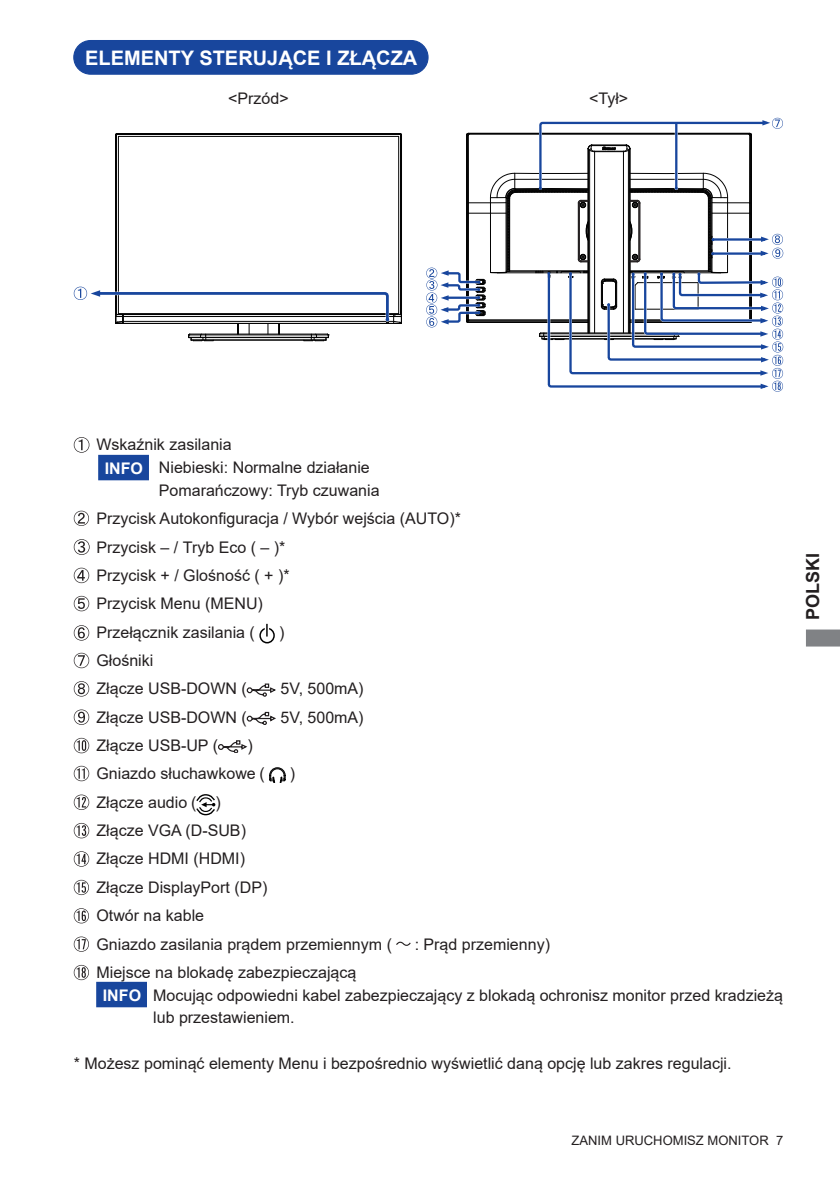
<style>
.page{position:relative;width:840px;height:1191px;background:#fff}
.page>*{position:absolute;margin:0;border:0;box-sizing:border-box;transform-origin:0 0}
.t1{font:700 20px "Arial";color:#fff}
.t2{font:700 18px "Arial";color:#231f20}
.t3{font:16px/28.4px "Arial";color:#231f20}
.t4{font:700 16px "Arial";color:#fff}
.t5{font:13px "Arial";color:#231f20}
</style>
<div class="page">
<svg style="left:806px;top:629px;width:33px;height:17px"></svg>
<div style="left:98px;top:455px;width:51px;height:25px;background:#18469d"></div>
<div style="left:96px;top:981px;width:51px;height:26px;background:#18469d;border:2px solid #18469d"></div>
<svg style="left:74px;top:437px;width:15px;height:16px"></svg>
<svg style="left:74px;top:511px;width:15px;height:15px"></svg>
<svg style="left:74px;top:539px;width:15px;height:16px"></svg>
<svg style="left:74px;top:568px;width:15px;height:15px"></svg>
<svg style="left:74px;top:596px;width:15px;height:15px"></svg>
<svg style="left:74px;top:625px;width:15px;height:15px"></svg>
<div style="left:259px;top:627px;width:16px;height:16px;border:1px solid #000;border-radius:50%"></div>
<svg style="left:264px;top:624px;width:5px;height:12px"></svg>
<svg style="left:266px;top:624px;width:1px;height:12px"></svg>
<svg style="left:74px;top:653px;width:15px;height:15px"></svg>
<svg style="left:74px;top:681px;width:15px;height:15px"></svg>
<svg style="left:247px;top:683px;width:29px;height:13px"></svg>
<svg style="left:74px;top:709px;width:15px;height:16px"></svg>
<svg style="left:247px;top:712px;width:29px;height:12px"></svg>
<svg style="left:74px;top:738px;width:15px;height:15px"></svg>
<svg style="left:218px;top:740px;width:29px;height:13px"></svg>
<svg style="left:74px;top:766px;width:15px;height:15px"></svg>
<svg style="left:269px;top:767px;width:16px;height:16px"></svg>
<svg style="left:74px;top:794px;width:15px;height:16px"></svg>
<svg style="left:196px;top:794px;width:19px;height:21px"></svg>
<svg style="left:74px;top:823px;width:15px;height:15px"></svg>
<svg style="left:74px;top:851px;width:15px;height:15px"></svg>
<svg style="left:74px;top:880px;width:15px;height:15px"></svg>
<svg style="left:74px;top:908px;width:15px;height:15px"></svg>
<svg style="left:74px;top:936px;width:15px;height:15px"></svg>
<svg style="left:396px;top:941px;width:14px;height:5px"></svg>
<svg style="left:74px;top:965px;width:15px;height:15px"></svg>
<div style="left:74px;top:41px;width:354px;height:33px;background:#18469d;border-radius:17px"></div>
<div style="left:73px;top:40px;width:355px;height:35px;border:1px solid #18469d;border-radius:17px"></div>
<svg style="left:426px;top:118px;width:356px;height:274px"></svg>
<hr style="left:118px;top:136px;width:1px;height:177px;background:#030303">
<hr style="left:398px;top:136px;width:1px;height:177px;background:#030303">
<hr style="left:118px;top:136px;width:280px;height:1px;background:#030303">
<hr style="left:115px;top:135px;width:1px;height:179px;background:#030303">
<hr style="left:116px;top:135px;width:1px;height:179px;background:#030303">
<hr style="left:400px;top:135px;width:1px;height:179px;background:#030303">
<hr style="left:401px;top:135px;width:1px;height:180px;background:#030303">
<hr style="left:117px;top:134px;width:282px;height:1px;background:#030303">
<hr style="left:117px;top:133px;width:282px;height:1px;background:#030303">
<svg style="left:74px;top:287px;width:328px;height:54px"></svg>
<p class="t1" style="left:85px;top:43px;width:333px">ELEMENTY STERUJĄCE I ZŁĄCZA</p>
<p class="t3" style="left:228px;top:84px;width:62px">&lt;Przód&gt;</p>
<p class="t3" style="left:588px;top:84px;width:41px">&lt;Tył&gt;</p>
<p class="t3" style="left:159px;top:433px;width:222px;line-height:22.6px;text-indent:-62px">Wskaźnik zasilania<br>Niebieski: Normalne działanie<br>Pomarańczowy: Tryb czuwania</p>
<p class="t3" style="left:96px;top:504px;width:366px">Przycisk Autokonfiguracja / Wybór wejścia (AUTO)*<br>Przycisk – / Tryb Eco ( – )*<br>Przycisk + / Glośność ( + )*<br>Przycisk Menu (MENU)<br>Przełącznik zasilania (</p>
<p class="t4" style="left:105px;top:457px;width:40px">INFO</p>
<p class="t3" style="left:279px;top:618px;width:7px">)</p>
<p class="t3" style="left:96px;top:646px;width:152px">Głośniki<br>Złącze USB-DOWN (</p>
<p class="t3" style="left:280px;top:674px;width:85px">5V, 500mA)</p>
<p class="t3" style="left:96px;top:702px;width:152px">Złącze USB-DOWN (</p>
<p class="t3" style="left:280px;top:702px;width:85px">5V, 500mA)</p>
<p class="t3" style="left:96px;top:731px;width:123px">Złącze USB-UP (</p>
<p class="t3" style="left:96px;top:731px;width:170px;text-indent:151px">)<br>Gniazdo słuchawkowe (</p>
<p class="t3" style="left:290px;top:759px;width:7px">)</p>
<p class="t3" style="left:96px;top:788px;width:297px">Złącze audio ( )<br>Złącze VGA (D-SUB)<br>Złącze HDMI (HDMI)<br>Złącze DisplayPort (DP)<br>Otwór na kable<br>Gniazdo zasilania prądem przemiennym (</p>
<p class="t3" style="left:414px;top:929px;width:137px">: Prąd przemienny)</p>
<p class="t3" style="left:153px;top:960px;width:631px;line-height:22.6px;text-indent:-57px">Miejsce na blokadę zabezpieczającą<br>Mocując odpowiedni kabel zabezpieczający z blokadą ochronisz monitor przed kradzieżą lub przestawieniem.</p>
<p class="t3" style="left:74px;top:1048px;width:659px">* Możesz pominąć elementy Menu i bezpośrednio wyświetlić daną opcję lub zakres regulacji.</p>
<p class="t4" style="left:103px;top:983px;width:40px">INFO</p>
<p class="t2" style="left:799px;top:620px;width:69px;rotate:-90deg">POLSKI</p>
<p class="t5" style="left:571px;top:1131px;width:213px">ZANIM URUCHOMISZ MONITOR 7</p>
</div>
